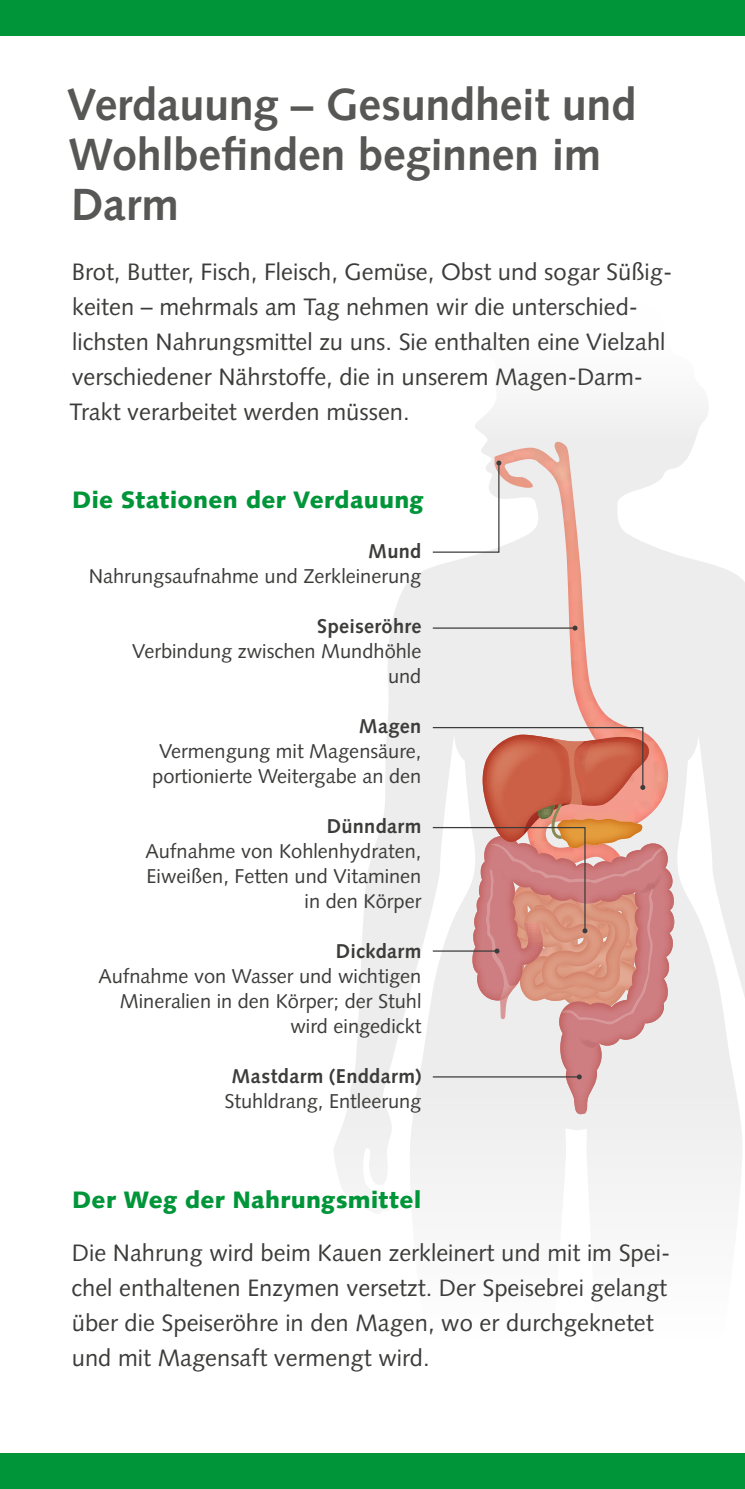
<style>
.page{position:relative;width:745px;height:1489px;background:#fff}
.page>*{position:absolute;margin:0;border:0;box-sizing:border-box;transform-origin:0 0}
.t1{font:700 45px/50px "Syntax LT Std";letter-spacing:-.005em;color:#575756}
.t2{font:23.75px/35px "Syntax LT Std";color:#3c3c3b}
.t3{font:900 23.75px "Syntax LT Std";letter-spacing:.015em;color:#009539}
.t4{font:20px/25px "Syntax LT Std";color:#3c3c3b;text-align:right}
.t5{font:700 20px "Syntax LT Std";letter-spacing:.015em;color:#3c3c3b}
</style>
<div class="page">
<div style="left:0;top:0;width:744px;height:35px;background:#009539"></div>
<div style="left:0;top:1453px;width:744px;height:35px;background:#009539"></div>
<svg style="left:334px;top:404px;width:410px;height:796px;fill:#f1f1f1"></svg>
<img style="left:494px;top:442px;width:173px;height:386px">
<svg style="left:470px;top:828px;width:206px;height:289px;background:#e5d5d5"></svg>
<img style="left:578px;top:1036px;width:20px;height:11px">
<svg style="left:431px;top:460px;width:70px;height:93px"></svg>
<hr style="left:432px;top:627px;width:142px;height:1px;background:#3c3c3b">
<svg style="left:572px;top:625px;width:5px;height:5px"></svg>
<hr style="left:432px;top:1076px;width:147px;height:1px;background:#3c3c3b">
<svg style="left:576px;top:1074px;width:5px;height:5px"></svg>
<svg style="left:431px;top:726px;width:232px;height:298px;background:#da9f94"></svg>
<h1 class="t1" style="left:67px;top:80px;width:570px">Verdauung – Gesundheit und<br>Wohlbefinden beginnen im<br>Darm</h1>
<p class="t2" style="left:69px;top:254px;width:604px">Brot, Butter, Fisch, Fleisch, Gemüse, Obst und sogar Süßig&shy;keiten – mehrmals am Tag nehmen wir die unterschied&shy;lichsten Nahrungsmittel zu uns. Sie enthalten eine Vielzahl verschiedener Nährstoffe, die in unserem Magen-Darm-Trakt verarbeitet werden müssen.</p>
<p class="t3" style="left:72px;top:485px;width:353px">Die Stationen der Verdauung</p>
<p class="t5" style="left:368px;top:539px;width:55px">Mund</p>
<p class="t4" style="left:89px;top:563px;width:334px">Nahrungsaufnahme und Zerkleinerung</p>
<p class="t5" style="left:317px;top:614px;width:106px">Speiseröhre</p>
<p class="t4" style="left:132px;top:638px;width:290px">Verbindung zwischen Mundhöhle und</p>
<p class="t5" style="left:358px;top:714px;width:64px">Magen</p>
<p class="t4" style="left:152px;top:738px;width:270px;text-align:center">Vermengung mit Magensäure, portionierte Weitergabe an den</p>
<p class="t5" style="left:326px;top:814px;width:96px">Dünndarm</p>
<p class="t4" style="left:145px;top:838px;width:277px">Aufnahme von Kohlenhydraten,<br>Eiweißen, Fetten und Vitaminen in den Körper</p>
<p class="t5" style="left:335px;top:939px;width:87px">Dickdarm</p>
<p class="t4" style="left:98px;top:963px;width:324px">Aufnahme von Wasser und wichtigen<br>Mineralien in den Körper; der Stuhl wird eingedickt</p>
<p class="t5" style="left:231px;top:1064px;width:191px">Mastdarm (Enddarm)</p>
<p class="t4" style="left:224px;top:1088px;width:198px">Stuhldrang, Entleerung</p>
<p class="t3" style="left:72px;top:1186px;width:350px">Der Weg der Nahrungsmittel</p>
<p class="t2" style="left:72px;top:1235px;width:599px">Die Nahrung wird beim Kauen zerkleinert und mit im Spei&shy;chel enthaltenen Enzymen versetzt. Der Speisebrei gelangt über die Speiseröhre in den Magen, wo er durchgeknetet und mit Magensaft vermengt wird.</p>
</div>
